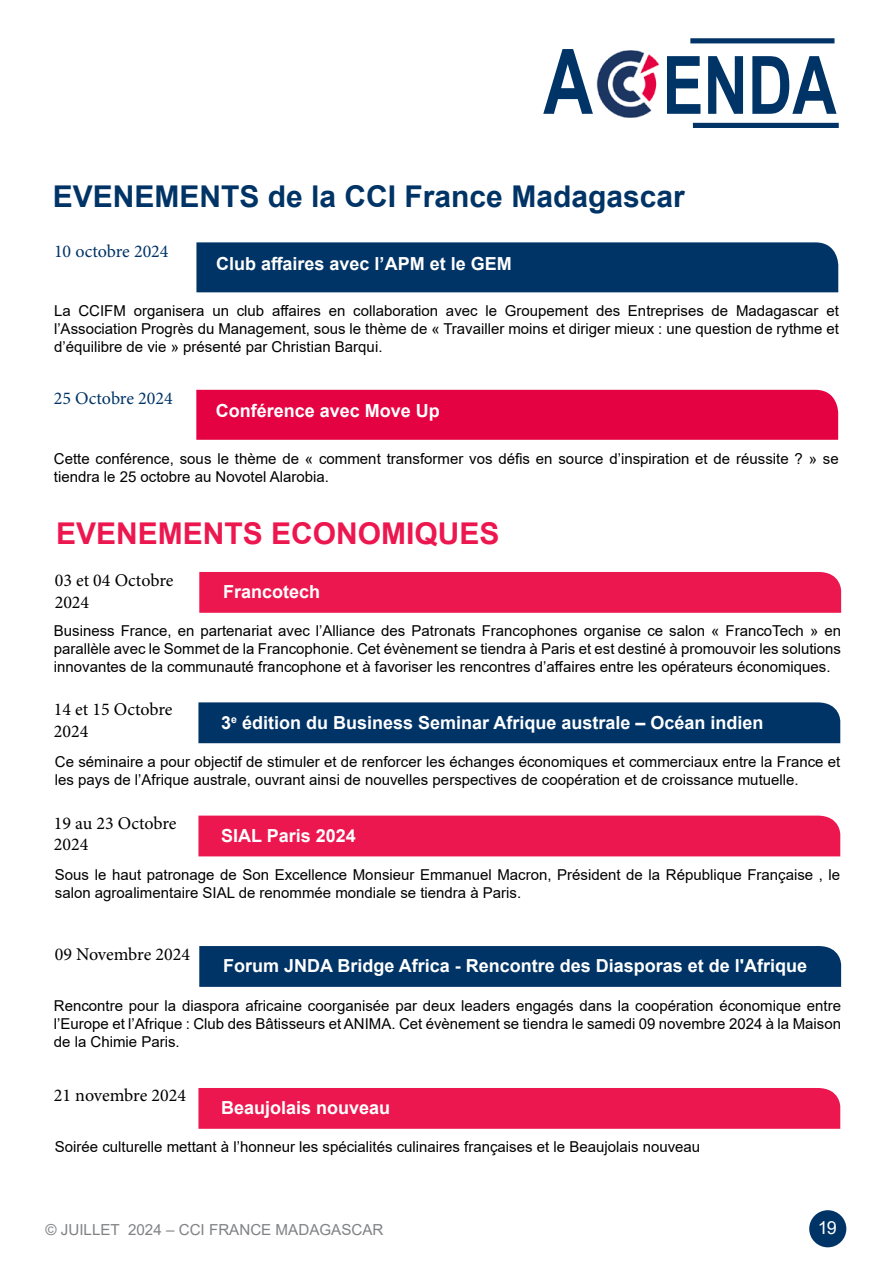
<style>
.page{position:relative;width:893px;height:1263px;background:#fff}
.page>*{position:absolute;margin:0;border:0;box-sizing:border-box;transform-origin:0 0}
.t1{font:700 80.55px "Arial";color:#003466;scale:.76 1}
.t2{font:700 30px "Arial";color:#003466}
.t3{font:700 30px "Arial";color:#ed174f}
.t4{font:700 18px "Arial";color:#fff}
.t5{font:18px/21.6px "Minion Pro";color:#000}
.t6{font:18px "Minion Pro";color:#003466}
.t7{font:18px "Arial";color:#fff}
.t8{font:15.15px "Arial";color:#808285}
.t9{font:15px/18px "Arial";color:#000;text-align:justify}
.s1{font-size:90.45px}
</style>
<div class="page">
<div style="left:809px;top:1210px;width:37px;height:37px;background:#003466;border-radius:50%"></div>
<div style="left:693px;top:123px;width:146px;height:5px;background:#003466"></div>
<img style="left:596px;top:50px;width:63px;height:68px">
<div style="left:690px;top:38px;width:144px;height:5px;background:#003466"></div>
<div style="left:199px;top:572px;width:642px;height:41px;background:#ed174f"></div>
<div style="left:198px;top:702px;width:642px;height:41px;background:#003466"></div>
<div style="left:196px;top:242px;width:642px;height:50px;background:#003466"></div>
<div style="left:196px;top:390px;width:642px;height:50px;background:#e50243"></div>
<div style="left:199px;top:946px;width:642px;height:41px;background:#003466"></div>
<div style="left:198px;top:815px;width:642px;height:41px;background:#ed174f"></div>
<div style="left:198px;top:1088px;width:642px;height:41px;background:#ed174f"></div>
<h1 class="t1" style="left:543px;top:29px;width:388px"><span class="s1">A</span> ENDA</h1>
<h2 class="t2" style="left:53px;top:175px;width:633px">EVENEMENTS de la CCI France Madagascar</h2>
<p class="t6" style="left:54px;top:239px;width:116px">10 octobre 2024</p>
<p class="t4" style="left:216px;top:251px;width:297px">Club affaires avec l’APM et le GEM</p>
<p class="t9" style="left:54px;top:302px;width:786px">La CCIFM organisera un club affaires en collaboration avec le Groupement des Entreprises de Madagascar et l’Association Progrès du Management, sous le thème de « Travailler moins et diriger mieux : une question de rythme et d’équilibre de vie » présenté par Christian Barqui.</p>
<p class="t6" style="left:54px;top:386px;width:120px">25 Octobre 2024</p>
<p class="t4" style="left:216px;top:398px;width:226px">Conférence avec Move Up</p>
<p class="t9" style="left:54px;top:449px;width:786px">Cette conférence, sous le thème de « comment transformer vos défis en source d’inspiration et de réussite ? » se tiendra le 25 octobre au Novotel Alarobia.</p>
<h2 class="t3" style="left:56px;top:512px;width:445px">EVENEMENTS ECONOMIQUES</h2>
<p class="t5" style="left:55px;top:570px;width:120px">03 et 04 Octobre<br>2024</p>
<p class="t4" style="left:223px;top:579px;width:99px">Francotech</p>
<p class="t9" style="left:54px;top:622px;width:789px">Business France, en partenariat avec l’Alliance des Patronats Francophones organise ce salon « FrancoTech » en parallèle avec le Sommet de la Francophonie. Cet évènement se tiendra à Paris et est destiné à promouvoir les solutions innovantes de la communauté francophone et à favoriser les rencontres d’affaires entre les opérateurs économiques.</p>
<p class="t5" style="left:54px;top:699px;width:120px">14 et 15 Octobre<br>2024</p>
<p class="t4" style="left:221px;top:710px;width:544px">3<sup>e</sup> édition du Business Seminar Afrique australe – Océan indien</p>
<p class="t9" style="left:55px;top:752px;width:787px">Ce séminaire a pour objectif de stimuler et de renforcer les échanges économiques et commerciaux entre la France et les pays de l’Afrique australe, ouvrant ainsi de nouvelles perspectives de coopération et de croissance mutuelle.</p>
<p class="t5" style="left:54px;top:812px;width:124px">19 au 23 Octobre<br>2024</p>
<p class="t4" style="left:221px;top:823px;width:136px">SIAL Paris 2024</p>
<p class="t9" style="left:55px;top:866px;width:787px">Sous le haut patronage de Son Excellence Monsieur Emmanuel Macron, Président de la République Française , le salon agroalimentaire SIAL de renommée mondiale se tiendra à Paris.</p>
<p class="t5" style="left:55px;top:944px;width:137px">09 Novembre 2024</p>
<p class="t4" style="left:223px;top:953px;width:586px">Forum JNDA Bridge Africa - Rencontre des Diasporas et de l'Afrique</p>
<p class="t9" style="left:54px;top:996px;width:789px">Rencontre pour la diaspora africaine coorganisée par deux leaders engagés dans la coopération économique entre l’Europe et l’Afrique : Club des Bâtisseurs et ANIMA. Cet évènement se tiendra le samedi 09 novembre 2024 à la Maison de la Chimie Paris.</p>
<p class="t5" style="left:54px;top:1084px;width:134px">21 novembre 2024</p>
<p class="t4" style="left:221px;top:1095px;width:171px">Beaujolais nouveau</p>
<p class="t9" style="left:55px;top:1138px;width:647px">Soirée culturelle mettant à l’honneur les spécialités culinaires françaises et le Beaujolais nouveau</p>
<p class="t8" style="left:45px;top:1219px;width:340px">© JUILLET 2024 – CCI FRANCE MADAGASCAR</p>
<p class="t7" style="left:818px;top:1215px;width:21px">19</p>
</div>
